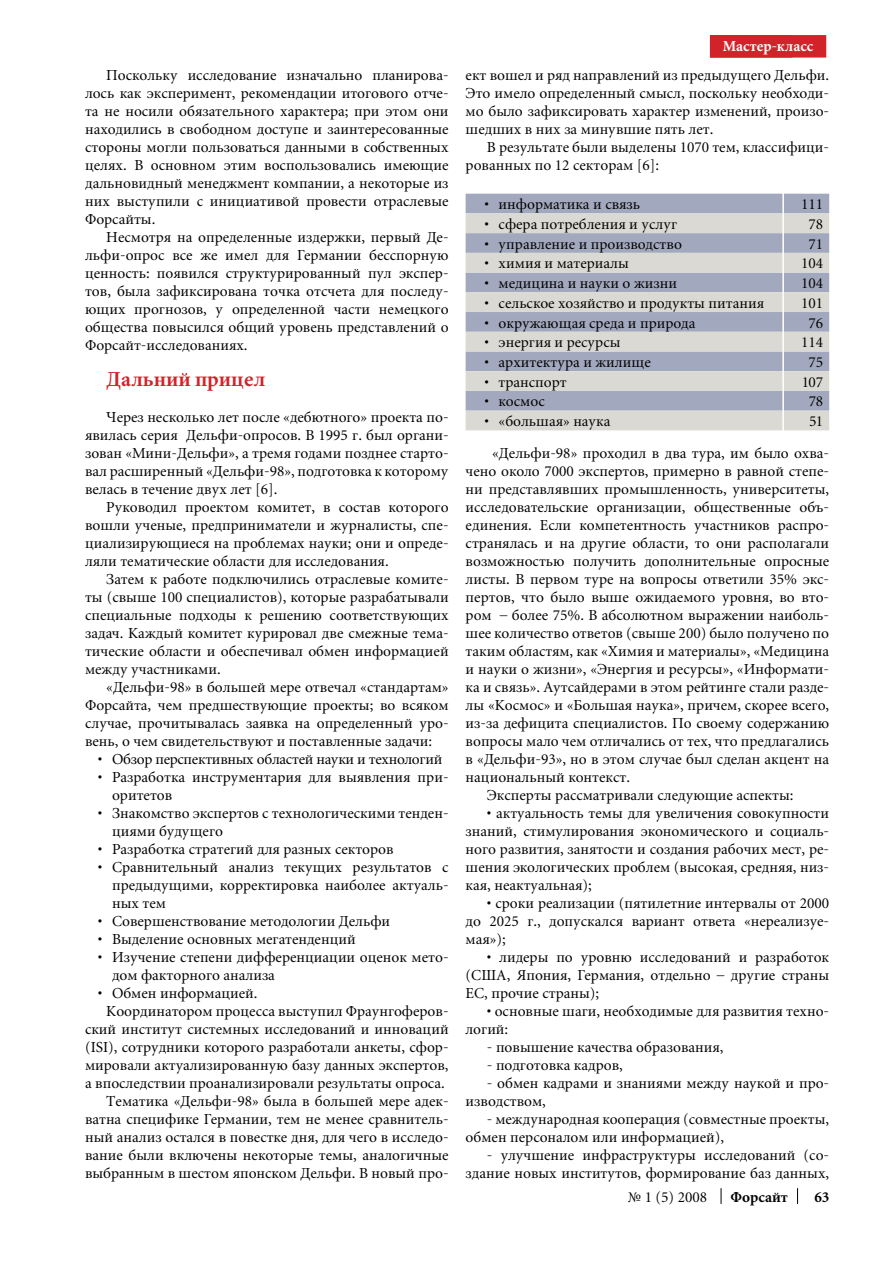
<style>
.page{position:relative;width:893px;height:1263px;background:#fff}
.page>*{position:absolute;margin:0;border:0;box-sizing:border-box;transform-origin:0 0}
.t1{font:700 21px "Miniature";color:#d2232a}
.t2{font:15px/18px "Miniature";color:#000;text-align:justify}
.t3{font:15px "Miniature";letter-spacing:-.02em;color:#000}
.t4{font:700 15px "Miniature";color:#fff}
.t5{font:700 15px "Miniature";color:#000}
</style>
<div class="page">
<div style="left:466px;top:194px;width:363px;height:19px;background:#a2a8bd"></div>
<svg style="left:466px;top:213px;width:363px;height:217px;background:#c1c3c9"></svg>
<div style="left:710px;top:35px;width:116px;height:23px;background:#d2232a"></div>
<svg style="left:721px;top:1188px;width:1px;height:16px"></svg>
<svg style="left:797px;top:1188px;width:1px;height:16px"></svg>
<hr style="left:782px;top:185px;width:2px;height:249px;background:#fff">
<p class="t2" style="left:85px;top:66px;width:365px;text-indent:21px">Поскольку исследование изначально планирова&shy;лось как эксперимент, рекомендации итогового отче&shy;та не носили обязательного характера; при этом они находились в свободном доступе и заинтересованные стороны могли пользоваться данными в собственных целях. В основном этим воспользовались имеющие дальновидный менеджмент компании, а некоторые из них выступили с инициативой провести отраслевые Форсайты.</p>
<p class="t2" style="left:85px;top:228px;width:365px;text-indent:21px">Несмотря на определенные издержки, первый Де&shy;льфи-опрос все же имел для Германии бесспорную ценность: появился структурированный пул экспер&shy;тов, была зафиксирована точка отсчета для последу&shy;ющих прогнозов, у определенной части немецкого общества повысился общий уровень представлений о Форсайт-исследованиях.</p>
<h1 class="t1" style="left:106px;top:368px;width:160px">Дальний прицел</h1>
<p class="t2" style="left:85px;top:408px;width:365px;text-indent:21px">Через несколько лет после «дебютного» проекта по&shy;явилась серия Дельфи-опросов. В 1995 г. был органи&shy;зован «Мини-Дельфи», а тремя годами позднее старто&shy;вал расширенный «Дельфи-98», подготовка к которому велась в течение двух лет [6].</p>
<p class="t2" style="left:85px;top:498px;width:365px;text-indent:21px">Руководил проектом комитет, в состав которого вошли ученые, предприниматели и журналисты, спе&shy;циализирующиеся на проблемах науки; они и опреде&shy;ляли тематические области для исследования.</p>
<p class="t2" style="left:85px;top:570px;width:365px;text-indent:21px">Затем к работе подключились отраслевые комите&shy;ты (свыше 100 специалистов), которые разрабатывали специальные подходы к решению соответствующих задач. Каждый комитет курировал две смежные тема&shy;тические области и обеспечивал обмен информацией между участниками.</p>
<p class="t2" style="left:85px;top:678px;width:365px;text-indent:21px">«Дельфи-98» в большей мере отвечал «стандартам» Форсайта, чем предшествующие проекты; во всяком случае, прочитывалась заявка на определенный уро&shy;вень, о чем свидетельствуют и поставленные задачи:</p>
<p class="t3" style="left:98px;top:751px;width:346px">• Обзор перспективных областей науки и технологий</p>
<p class="t2" style="left:112px;top:768px;width:338px;text-indent:-14px">• Разработка инструментария для выявления при&shy;оритетов</p>
<p class="t2" style="left:112px;top:804px;width:338px;text-indent:-14px">• Знакомство экспертов с технологическими тенден&shy;циями будущего</p>
<p class="t2" style="left:98px;top:840px;width:297px">• Разработка стратегий для разных секторов</p>
<p class="t2" style="left:112px;top:858px;width:338px;text-indent:-14px">• Сравнительный анализ текущих результатов с предыдущими, корректировка наиболее актуаль&shy;ных тем</p>
<p class="t2" style="left:98px;top:912px;width:294px">• Совершенствование методологии Дельфи</p>
<p class="t2" style="left:98px;top:930px;width:259px">• Выделение основных мегатенденций</p>
<p class="t2" style="left:112px;top:948px;width:338px;text-indent:-14px">• Изучение степени дифференциации оценок мето&shy;дом факторного анализа</p>
<p class="t2" style="left:98px;top:984px;width:161px">• Обмен информацией.</p>
<p class="t2" style="left:106px;top:1002px;width:344px">Координатором процесса выступил Фраунгоферов-</p>
<p class="t2" style="left:85px;top:1020px;width:365px">ский институт системных исследований и инноваций</p>
<p class="t2" style="left:85px;top:1038px;width:365px">(ISI), сотрудники которого разработали анкеты, сфор-</p>
<p class="t2" style="left:85px;top:1056px;width:365px">мировали актуализированную базу данных экспертов,</p>
<p class="t2" style="left:85px;top:1074px;width:361px">а впоследствии проанализировали результаты опроса.</p>
<p class="t2" style="left:106px;top:1092px;width:344px">Тематика «Дельфи-98» была в большей мере адек-</p>
<p class="t2" style="left:85px;top:1110px;width:365px">ватна специфике Германии, тем не менее сравнитель-</p>
<p class="t2" style="left:85px;top:1128px;width:365px">ный анализ остался в повестке дня, для чего в исследо-</p>
<p class="t2" style="left:85px;top:1146px;width:365px">вание были включены некоторые темы, аналогичные</p>
<p class="t2" style="left:85px;top:1164px;width:365px">выбранным в шестом японском Дельфи. В новый про-</p>
<p class="t4" style="left:723px;top:39px;width:59px">Рубрика</p>
<p class="t4" style="left:723px;top:39px;width:92px">Мастер-класс</p>
<p class="t2" style="left:466px;top:66px;width:365px">ект вошел и ряд направлений из предыдущего Дельфи.<br>Это имело определенный смысл, поскольку необходи&shy;мо было зафиксировать характер изменений, произо&shy;шедших в них за минувшие пять лет.</p>
<p class="t2" style="left:466px;top:138px;width:365px;text-indent:21px">В результате были выделены 1070 тем, классифици&shy;рованных по 12 секторам [6]:</p>
<p class="t2" style="left:484px;top:196px;width:157px">• информатика и связь</p>
<p class="t2" style="left:801px;top:196px;width:24px">111</p>
<p class="t2" style="left:484px;top:216px;width:194px">• сфера потребления и услуг</p>
<p class="t2" style="left:808px;top:216px;width:16px">78</p>
<p class="t2" style="left:484px;top:235px;width:199px">• управление и производство</p>
<p class="t2" style="left:808px;top:235px;width:16px">71</p>
<p class="t2" style="left:484px;top:255px;width:146px">• химия и материалы</p>
<p class="t2" style="left:801px;top:255px;width:24px">104</p>
<p class="t2" style="left:484px;top:275px;width:194px">• медицина и науки о жизни</p>
<p class="t2" style="left:801px;top:275px;width:24px">104</p>
<p class="t2" style="left:484px;top:295px;width:281px">• сельское хозяйство и продукты питания</p>
<p class="t2" style="left:801px;top:295px;width:24px">101</p>
<p class="t2" style="left:484px;top:314px;width:213px">• окружающая среда и природа</p>
<p class="t2" style="left:808px;top:314px;width:16px">76</p>
<p class="t2" style="left:484px;top:334px;width:138px">• энергия и ресурсы</p>
<p class="t2" style="left:801px;top:334px;width:24px">114</p>
<p class="t2" style="left:484px;top:354px;width:168px">• архитектура и жилище</p>
<p class="t2" style="left:808px;top:354px;width:16px">75</p>
<p class="t2" style="left:484px;top:373px;width:84px">• транспорт</p>
<p class="t2" style="left:802px;top:373px;width:23px">107</p>
<p class="t2" style="left:484px;top:393px;width:62px">• космос</p>
<p class="t2" style="left:809px;top:393px;width:16px">78</p>
<p class="t2" style="left:484px;top:413px;width:128px">• «большая» наука</p>
<p class="t2" style="left:492px;top:406px;width:338px;line-height:31.5px;text-indent:317px">51 «Дельфи-98» проходил в два тура, им было охва-</p>
<p class="t2" style="left:466px;top:462px;width:365px">чено около 7000 экспертов, примерно в равной степе-</p>
<p class="t2" style="left:466px;top:480px;width:365px">ни представлявших промышленность, университеты,</p>
<p class="t2" style="left:466px;top:498px;width:365px">исследовательские организации, общественные объ-</p>
<p class="t2" style="left:466px;top:516px;width:365px">единения. Если компетентность участников распро-</p>
<p class="t2" style="left:466px;top:534px;width:365px">странялась и на другие области, то они располагали</p>
<p class="t2" style="left:466px;top:552px;width:365px">возможностью получить дополнительные опросные</p>
<p class="t2" style="left:466px;top:570px;width:365px">листы. В первом туре на вопросы ответили 35% экс-</p>
<p class="t2" style="left:466px;top:588px;width:365px">пертов, что было выше ожидаемого уровня, во вто-</p>
<p class="t2" style="left:466px;top:606px;width:365px">ром – более 75%. В абсолютном выражении наиболь-</p>
<p class="t2" style="left:466px;top:624px;width:365px">шее количество ответов (свыше 200) было получено по</p>
<p class="t2" style="left:466px;top:642px;width:365px">таким областям, как «Химия и материалы», «Медицина</p>
<p class="t2" style="left:466px;top:660px;width:365px">и науки о жизни», «Энергия и ресурсы», «Информати-</p>
<p class="t2" style="left:466px;top:678px;width:365px">ка и связь». Аутсайдерами в этом рейтинге стали разде-</p>
<p class="t2" style="left:466px;top:696px;width:365px">лы «Космос» и «Большая наука», причем, скорее всего,</p>
<p class="t2" style="left:466px;top:714px;width:365px">из-за дефицита специалистов. По своему содержанию</p>
<p class="t2" style="left:466px;top:732px;width:365px">вопросы мало чем отличались от тех, что предлагались</p>
<p class="t2" style="left:466px;top:750px;width:365px">в «Дельфи-93», но в этом случае был сделан акцент на</p>
<p class="t2" style="left:466px;top:768px;width:166px">национальный контекст.</p>
<p class="t2" style="left:487px;top:786px;width:308px">Эксперты рассматривали следующие аспекты:</p>
<p class="t2" style="left:466px;top:804px;width:365px;text-indent:21px">• актуальность темы для увеличения совокупности знаний, стимулирования экономического и социаль&shy;ного развития, занятости и создания рабочих мест, ре&shy;шения экологических проблем (высокая, средняя, низ&shy;кая, неактуальная);</p>
<p class="t2" style="left:466px;top:894px;width:365px;text-indent:21px">• сроки реализации (пятилетние интервалы от 2000 до 2025 г., допускался вариант ответа «нереализуе&shy;мая»);</p>
<p class="t2" style="left:466px;top:948px;width:365px;text-indent:21px">• лидеры по уровню исследований и разработок (США, Япония, Германия, отдельно – другие страны ЕС, прочие страны);</p>
<p class="t2" style="left:466px;top:1002px;width:365px;text-indent:21px">• основные шаги, необходимые для развития техно&shy;логий:</p>
<p class="t2" style="left:487px;top:1038px;width:238px">- повышение качества образования,</p>
<p class="t2" style="left:487px;top:1056px;width:138px">- подготовка кадров,</p>
<p class="t2" style="left:466px;top:1074px;width:365px;text-indent:21px">- обмен кадрами и знаниями между наукой и про&shy;изводством,</p>
<p class="t2" style="left:466px;top:1110px;width:365px;text-indent:21px">- международная кооперация (совместные проекты, обмен персоналом или информацией),</p>
<p class="t2" style="left:466px;top:1146px;width:365px;text-align:right">- улучшение инфраструктуры исследований (со&shy;здание новых институтов, формирование баз данных,</p>
<p class="t2" style="left:628px;top:1188px;width:81px">№ 1 (5) 2008</p>
<p class="t5" style="left:731px;top:1189px;width:59px">Форсайт</p>
<p class="t5" style="left:814px;top:1189px;width:16px">63</p>
</div>
